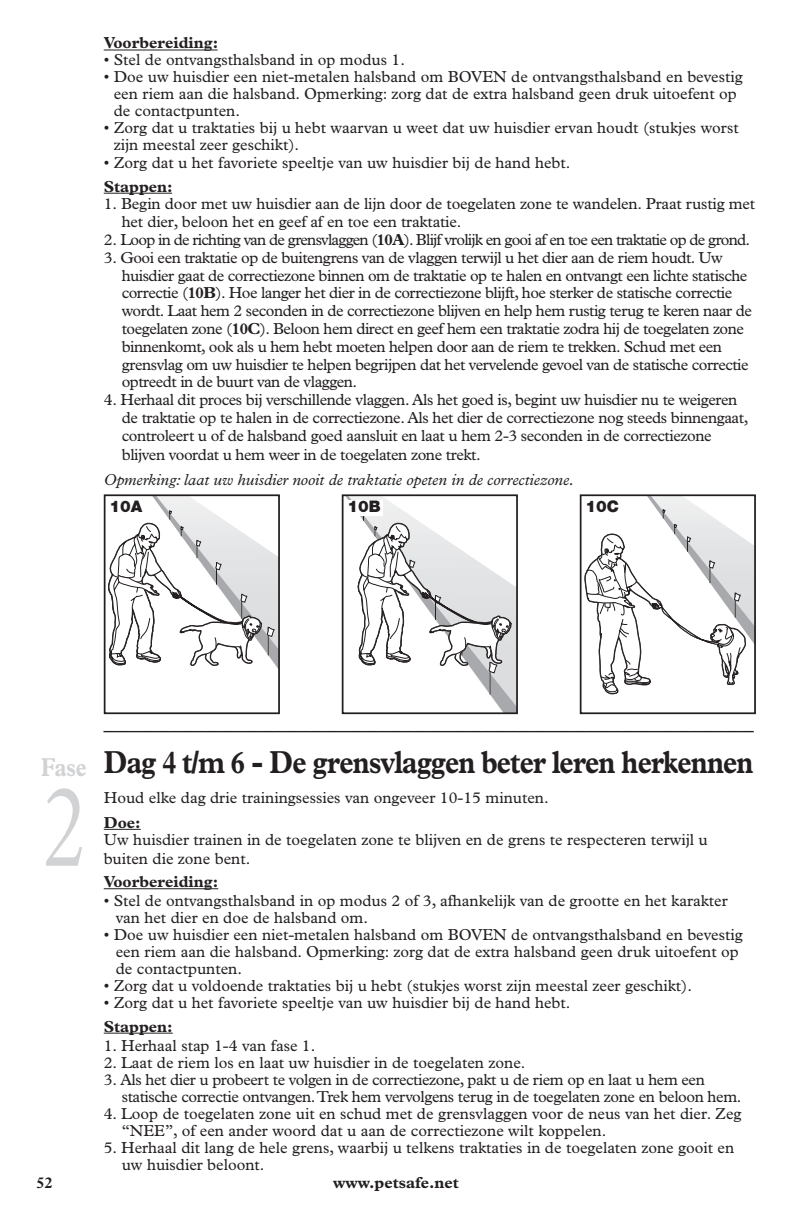
<style>
.page{position:relative;width:792px;height:1224px;background:#fff}
.page>*{position:absolute;margin:0;border:0;box-sizing:border-box;transform-origin:0 0}
.t1{font:300 116px "Plantin";color:#d1d2d4;scale:.7 1}
.t2{font:700 32px "Plantin";letter-spacing:-.03em;color:#231f20;scale:.85 1}
.t3{font:26px "Plantin";color:#231f20}
.t4{font:700 26px "Plantin";color:#d1d2d4;scale:.8 1}
.t5{font:16px/17px "Plantin";letter-spacing:-.01em;color:#231f20}
.t6{font:16px/17.8px "Plantin";letter-spacing:-.03em;color:#231f20}
.t7{font:16px "Plantin";letter-spacing:-.05em;color:#231f20}
.t8{font:700 16px "Plantin";color:#231f20}
.t9{font:italic 16px "Plantin";color:#231f20}
.t10{font:900 16px "Helvetica Neue";color:#231f20}
.s1{font-weight:700}
</style>
<div class="page">
<hr style="left:104px;top:50px;width:114px;height:1px;background:#231f20">
<hr style="left:104px;top:193px;width:68px;height:1px;background:#231f20">
<hr style="left:104px;top:829px;width:37px;height:1px;background:#231f20">
<hr style="left:104px;top:888px;width:114px;height:1px;background:#231f20">
<hr style="left:104px;top:1033px;width:69px;height:1px;background:#231f20">
<svg style="left:108px;top:497px;width:169px;height:170px"></svg>
<div style="left:104px;top:494px;width:176px;height:220px;border:2px solid #231f20"></div>
<svg style="left:584px;top:497px;width:169px;height:198px"></svg>
<div style="left:580px;top:494px;width:176px;height:220px;border:2px solid #231f20"></div>
<svg style="left:346px;top:497px;width:169px;height:214px"></svg>
<div style="left:342px;top:494px;width:176px;height:220px;border:2px solid #231f20"></div>
<div style="left:347px;top:500px;width:36px;height:15px;background:#fff"></div>
<p class="t8" style="left:104px;top:37px;width:116px">Voorbereiding:</p>
<p class="t5" style="left:104px;top:53px;width:303px">• Stel de ontvangsthalsband in op modus 1.</p>
<p class="t5" style="left:114px;top:70px;width:630px;text-indent:-10px">• Doe uw huisdier een niet-metalen halsband om BOVEN de ontvangsthalsband en bevestig een riem aan die halsband. Opmerking: zorg dat de extra halsband geen druk uitoefent op de contactpunten.</p>
<p class="t5" style="left:114px;top:121px;width:626px;text-indent:-10px">• Zorg dat u traktaties bij u hebt waarvan u weet dat uw huisdier ervan houdt (stukjes worst zijn meestal zeer geschikt).</p>
<p class="t5" style="left:104px;top:156px;width:468px">• Zorg dat u het favoriete speeltje van uw huisdier bij de hand hebt.</p>
<p class="t8" style="left:104px;top:180px;width:70px">Stappen:</p>
<p class="t5" style="left:122px;top:196px;width:635px;line-height:17.8px;text-indent:-18px">1. Begin door met uw huisdier aan de lijn door de toegelaten zone te wandelen. Praat rustig met het dier, beloon het en geef af en toe een traktatie.</p>
<p class="t7" style="left:104px;top:234px;width:648px">2. Loop in de richting van de grensvlaggen (<span class="s1">10A</span>). Blijf vrolijk en gooi af en toe een traktatie op de grond.</p>
<p class="t6" style="left:122px;top:250px;width:632px;text-indent:-18px">3. Gooi een traktatie op de buitengrens van de vlaggen terwijl u het dier aan de riem houdt. Uw huisdier gaat de correctiezone binnen om de traktatie op te halen en ontvangt een lichte statische correctie (<span class="s1">10B</span>). Hoe langer het dier in de correctiezone blijft, hoe sterker de statische correctie wordt. Laat hem 2 seconden in de correctiezone blijven en help hem rustig terug te keren naar de toegelaten zone (<span class="s1">10C</span>). Beloon hem direct en geef hem een traktatie zodra hij de toegelaten zone binnenkomt, ook als u hem hebt moeten helpen door aan de riem te trekken. Schud met een grensvlag om uw huisdier te helpen begrijpen dat het vervelende gevoel van de statische correctie optreedt in de buurt van de vlaggen.</p>
<p class="t5" style="left:122px;top:392px;width:628px;line-height:18.2px;text-indent:-18px">4. Herhaal dit proces bij verschillende vlaggen. Als het goed is, begint uw huisdier nu te weigeren de traktatie op te halen in de correctiezone. Als het dier de correctiezone nog steeds binnengaat, controleert u of de halsband goed aansluit en laat u hem 2-3 seconden in de correctiezone blijven voordat u hem weer in de toegelaten zone trekt.</p>
<p class="t9" style="left:104px;top:474px;width:472px">Opmerking: laat uw huisdier nooit de traktatie opeten in de correctiezone.</p>
<p class="t10" style="left:109px;top:501px;width:34px">10A</p>
<p class="t10" style="left:347px;top:501px;width:35px">10B</p>
<p class="t10" style="left:585px;top:501px;width:35px">10C</p>
<h3 class="t4" style="left:41px;top:758px;width:58px">Fase</h3>
<h1 class="t1" style="left:42px;top:785px;width:64px">2</h1>
<h3 class="t3" style="left:104px;top:711px;width:652px">__________________________________________________</h3>
<h2 class="t2" style="left:104px;top:751px;width:766px">Dag 4 t/m 6 - De grensvlaggen beter leren herkennen</h2>
<p class="t5" style="left:104px;top:790px;width:446px">Houd elke dag drie trainingsessies van ongeveer 10-15 minuten.</p>
<p class="t8" style="left:104px;top:817px;width:39px">Doe:</p>
<p class="t5" style="left:104px;top:831px;width:606px;line-height:19.2px">Uw huisdier trainen in de toegelaten zone te blijven en de grens te respecteren terwijl u buiten die zone bent.</p>
<p class="t8" style="left:104px;top:876px;width:116px">Voorbereiding:</p>
<p class="t5" style="left:116px;top:894px;width:613px;text-indent:-12px">• Stel de ontvangsthalsband in op modus 2 of 3, afhankelijk van de grootte en het karakter van het dier en doe de halsband om.</p>
<p class="t5" style="left:116px;top:928px;width:628px;text-indent:-12px">• Doe uw huisdier een niet-metalen halsband om BOVEN de ontvangsthalsband en bevestig een riem aan die halsband. Opmerking: zorg dat de extra halsband geen druk uitoefent op de contactpunten.</p>
<p class="t5" style="left:104px;top:979px;width:590px">• Zorg dat u voldoende traktaties bij u hebt (stukjes worst zijn meestal zeer geschikt).</p>
<p class="t5" style="left:104px;top:996px;width:468px">• Zorg dat u het favoriete speeltje van uw huisdier bij de hand hebt.</p>
<p class="t8" style="left:104px;top:1020px;width:70px">Stappen:</p>
<p class="t5" style="left:104px;top:1038px;width:213px">1. Herhaal stap 1-4 van fase 1.</p>
<p class="t5" style="left:104px;top:1055px;width:423px">2. Laat de riem los en laat uw huisdier in de toegelaten zone.</p>
<p class="t5" style="left:122px;top:1072px;width:621px;text-indent:-18px">3. Als het dier u probeert te volgen in de correctiezone, pakt u de riem op en laat u hem een statische correctie ontvangen. Trek hem vervolgens terug in de toegelaten zone en beloon hem.</p>
<p class="t5" style="left:122px;top:1106px;width:621px;text-indent:-18px">4. Loop de toegelaten zone uit en schud met de grensvlaggen voor de neus van het dier. Zeg “NEE”, of een ander woord dat u aan de correctiezone wilt koppelen.</p>
<p class="t5" style="left:122px;top:1140px;width:614px;text-indent:-18px">5. Herhaal dit lang de hele grens, waarbij u telkens traktaties in de toegelaten zone gooit en uw huisdier beloont.</p>
<p class="t8" style="left:36px;top:1177px;width:18px">52</p>
<p class="t8" style="left:333px;top:1177px;width:127px">www.petsafe.net</p>
</div>
